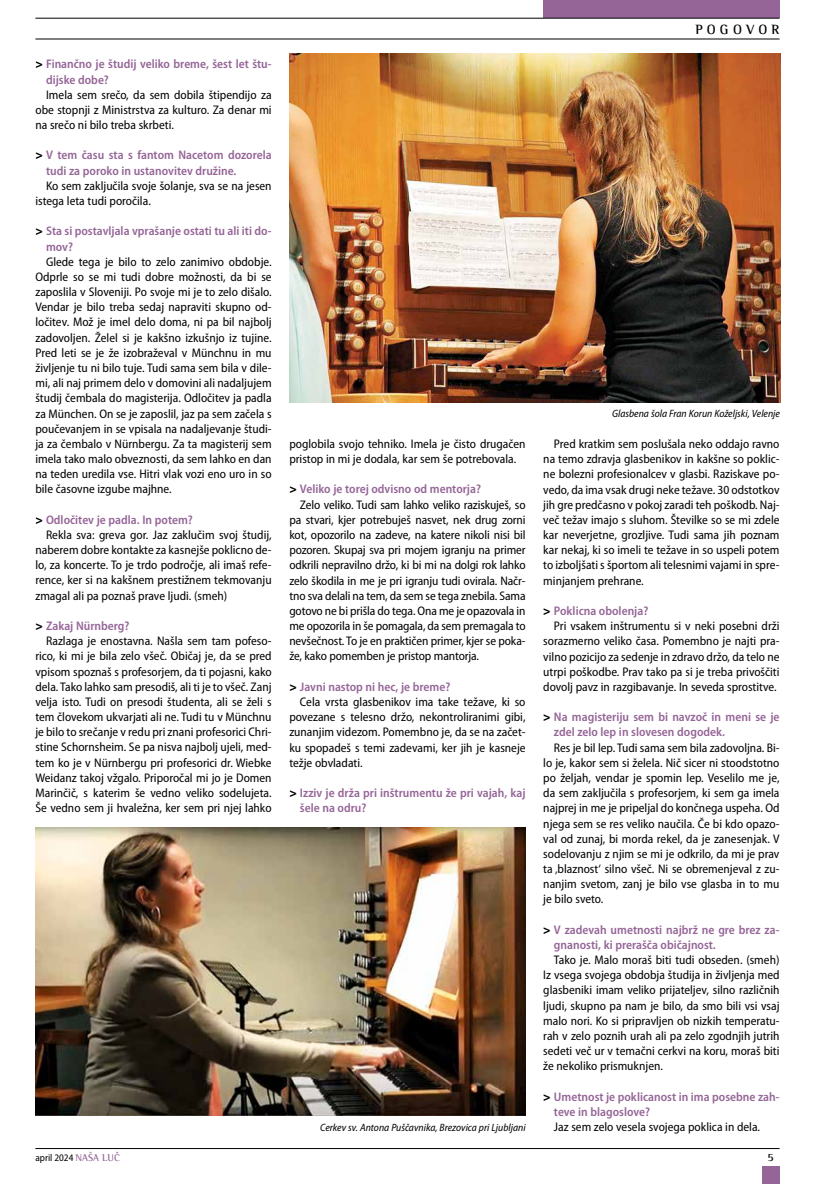
<style>
.page{position:relative;width:815px;height:1184px;background:#fff}
.page>*{position:absolute;margin:0;border:0;box-sizing:border-box;transform-origin:0 0}
.t1{font:700 13.75px "Rotis SI Semi Serif";letter-spacing:.3em;color:#000}
.t2{font:semi-condensed 12.5px/15.1px "Myriad Pro";color:#000;text-align:justify}
.t3{font:600 semi-condensed 12.5px/15.1px "Myriad Pro";color:#956597}
.t4{font:700 11.25px "Rotis SI Semi Serif";color:#000}
.t5{font:italic semi-condensed 10.62px "Myriad Pro";color:#000}
.t6{font:semi-condensed 10px "Myriad Pro";color:#000}
.s1{font-weight:900;font-stretch:normal;color:#000}
.s2{font-family:"Rotis SI Semi Serif";font-weight:700;font-stretch:normal;color:#956597}
</style>
<div class="page">
<hr style="left:35px;top:1148px;width:745px;height:1px;background:#000">
<div style="left:543px;top:0;width:237px;height:18px;background:#956597"></div>
<div style="left:762px;top:1166px;width:18px;height:17px;background:#956597"></div>
<hr style="left:35px;top:39px;width:745px;height:1px;background:#000">
<hr style="left:35px;top:18px;width:745px;height:1px;background:#000">
<img style="left:35px;top:827px;width:491px;height:288px">
<img style="left:289px;top:54px;width:491px;height:348px">
<p class="t3" style="left:46px;top:57px;width:227px;text-indent:-11px"><span class="s1">&gt;</span> Finančno je študij veliko breme, šest let štu&shy;dijske dobe?</p>
<p class="t2" style="left:35px;top:87px;width:238px;text-indent:11px">Imela sem srečo, da sem dobila štipendijo za obe stopnji z Ministrstva za kulturo. Za denar mi na srečo ni bilo treba skrbeti.</p>
<p class="t3" style="left:46px;top:148px;width:227px;text-indent:-11px"><span class="s1">&gt;</span> V tem času sta s fantom Nacetom dozorela tudi za poroko in ustanovitev družine.</p>
<p class="t2" style="left:35px;top:178px;width:238px;text-indent:11px">Ko sem zaključila svoje šolanje, sva se na jesen istega leta tudi poročila.</p>
<p class="t3" style="left:46px;top:224px;width:227px;text-indent:-11px"><span class="s1">&gt;</span> Sta si postavljala vprašanje ostati tu ali iti do&shy;mov?</p>
<p class="t2" style="left:35px;top:254px;width:238px;text-indent:11px">Glede tega je bilo to zelo zanimivo obdobje.<br>Odprle so se mi tudi dobre možnosti, da bi se zaposlila v Sloveniji. Po svoje mi je to zelo dišalo.<br>Vendar je bilo treba sedaj napraviti skupno od&shy;ločitev. Mož je imel delo doma, ni pa bil najbolj zadovoljen. Želel si je kakšno izkušnjo iz tujine.<br>Pred leti se je že izobraževal v Münchnu in mu življenje tu ni bilo tuje. Tudi sama sem bila v dile&shy;mi, ali naj primem delo v domovini ali nadaljujem študij čembala do magisterija. Odločitev ja padla za München. On se je zaposlil, jaz pa sem začela s poučevanjem in se vpisala na nadaljevanje študi&shy;ja za čembalo v Nürnbergu. Za ta magisterij sem imela tako malo obveznosti, da sem lahko en dan na teden uredila vse. Hitri vlak vozi eno uro in so bile časovne izgube majhne.</p>
<p class="t3" style="left:35px;top:512px;width:159px"><span class="s1">&gt;</span> Odločitev je padla. In potem?</p>
<p class="t2" style="left:46px;top:527px;width:227px">Rekla sva: greva gor. Jaz zaklučim svoj študij,</p>
<p class="t2" style="left:35px;top:542px;width:238px">naberem dobre kontakte za kasnejše poklicno de-</p>
<p class="t2" style="left:35px;top:558px;width:238px">lo, za koncerte. To je trdo področje, ali imaš refe-</p>
<p class="t2" style="left:35px;top:573px;width:238px">rence, ker si na kakšnem prestižnem tekmovanju</p>
<p class="t2" style="left:35px;top:588px;width:193px">zmagal ali pa poznaš prave ljudi. (smeh)</p>
<p class="t3" style="left:35px;top:618px;width:96px"><span class="s1">&gt;</span> Zakaj Nürnberg?</p>
<p class="t2" style="left:46px;top:633px;width:227px">Razlaga je enostavna. Našla sem tam pofeso-</p>
<p class="t2" style="left:35px;top:649px;width:238px">rico, ki mi je bila zelo všeč. Običaj je, da se pred</p>
<p class="t2" style="left:35px;top:664px;width:238px">vpisom spoznaš s profesorjem, da ti pojasni, kako</p>
<p class="t2" style="left:35px;top:679px;width:238px">dela. Tako lahko sam presodiš, ali ti je to všeč. Zanj</p>
<p class="t2" style="left:35px;top:694px;width:238px">velja isto. Tudi on presodi študenta, ali se želi s</p>
<p class="t2" style="left:35px;top:709px;width:238px">tem človekom ukvarjati ali ne. Tudi tu v Münchnu</p>
<p class="t2" style="left:35px;top:724px;width:238px">je bilo to srečanje v redu pri znani profesorici Chri-</p>
<p class="t2" style="left:35px;top:740px;width:238px">stine Schornsheim. Se pa nisva najbolj ujeli, med-</p>
<p class="t2" style="left:35px;top:755px;width:238px">tem ko je v Nürnbergu pri profesorici dr. Wiebke</p>
<p class="t2" style="left:35px;top:770px;width:238px">Weidanz takoj vžgalo. Priporočal mi jo je Domen</p>
<p class="t2" style="left:35px;top:785px;width:238px">Marinčič, s katerim še vedno veliko sodelujeta.</p>
<p class="t2" style="left:35px;top:800px;width:238px">Še vedno sem ji hvaležna, ker sem pri njej lahko</p>
<p class="t1" style="left:695px;top:21px;width:86px">POGOVOR</p>
<p class="t2" style="left:289px;top:436px;width:238px">poglobila svojo tehniko. Imela je čisto drugačen pristop in mi je dodala, kar sem še potrebovala.</p>
<p class="t3" style="left:289px;top:482px;width:193px"><span class="s1">&gt;</span> Veliko je torej odvisno od mentorja?</p>
<p class="t2" style="left:300px;top:497px;width:227px">Zelo veliko. Tudi sam lahko veliko raziskuješ, so</p>
<p class="t2" style="left:289px;top:512px;width:238px">pa stvari, kjer potrebuješ nasvet, nek drug zorni</p>
<p class="t2" style="left:289px;top:527px;width:238px">kot, opozorilo na zadeve, na katere nikoli nisi bil</p>
<p class="t2" style="left:289px;top:542px;width:238px">pozoren. Skupaj sva pri mojem igranju na primer</p>
<p class="t2" style="left:289px;top:558px;width:238px">odkrili nepravilno držo, ki bi mi na dolgi rok lahko</p>
<p class="t2" style="left:289px;top:573px;width:238px">zelo škodila in me je pri igranju tudi ovirala. Načr-</p>
<p class="t2" style="left:289px;top:588px;width:238px">tno sva delali na tem, da sem se tega znebila. Sama</p>
<p class="t2" style="left:289px;top:603px;width:238px">gotovo ne bi prišla do tega. Ona me je opazovala in</p>
<p class="t2" style="left:289px;top:618px;width:238px">me opozorila in še pomagala, da sem premagala to</p>
<p class="t2" style="left:289px;top:634px;width:238px">nevšečnost. To je en praktičen primer, kjer se poka-</p>
<p class="t2" style="left:289px;top:649px;width:191px">že, kako pomemben je pristop mantorja.</p>
<p class="t3" style="left:289px;top:679px;width:163px"><span class="s1">&gt;</span> Javni nastop ni hec, je breme?</p>
<p class="t2" style="left:300px;top:694px;width:227px">Cela vrsta glasbenikov ima take težave, ki so</p>
<p class="t2" style="left:289px;top:709px;width:238px">povezane s telesno držo, nekontroliranimi gibi,</p>
<p class="t2" style="left:289px;top:725px;width:238px">zunanjim videzom. Pomembno je, da se na začet-</p>
<p class="t2" style="left:289px;top:740px;width:238px">ku spopadeš s temi zadevami, ker jih je kasneje</p>
<p class="t2" style="left:289px;top:755px;width:75px">težje obvladati.</p>
<p class="t3" style="left:300px;top:785px;width:227px;text-indent:-11px"><span class="s1">&gt;</span> Izziv je drža pri inštrumentu že pri vajah, kaj šele na odru?</p>
<p class="t5" style="left:612px;top:408px;width:169px">Glasbena šola Fran Korun Koželjski, Velenje</p>
<p class="t2" style="left:543px;top:436px;width:238px;text-indent:11px">Pred kratkim sem poslušala neko oddajo ravno na temo zdravja glasbenikov in kakšne so poklic&shy;ne bolezni profesionalcev v glasbi. Raziskave po&shy;vedo, da ima vsak drugi neke težave. 30 odstotkov jih gre predčasno v pokoj zaradi teh poškodb. Naj&shy;več težav imajo s sluhom. Številke so se mi zdele kar neverjetne, grozljive. Tudi sama jih poznam kar nekaj, ki so imeli te težave in so uspeli potem to izboljšati s športom ali telesnimi vajami in spre&shy;minjanjem prehrane.</p>
<p class="t3" style="left:543px;top:603px;width:106px"><span class="s1">&gt;</span> Poklicna obolenja?</p>
<p class="t2" style="left:554px;top:618px;width:227px">Pri vsakem inštrumentu si v neki posebni drži</p>
<p class="t2" style="left:543px;top:634px;width:238px">sorazmerno veliko časa. Pomembno je najti pra-</p>
<p class="t2" style="left:543px;top:649px;width:238px">vilno pozicijo za sedenje in zdravo držo, da telo ne</p>
<p class="t2" style="left:543px;top:664px;width:238px">utrpi poškodbe. Prav tako pa si je treba privoščiti</p>
<p class="t2" style="left:543px;top:679px;width:235px">dovolj pavz in razgibavanje. In seveda sprostitve.</p>
<p class="t3" style="left:554px;top:709px;width:227px;text-indent:-11px"><span class="s1">&gt;</span> Na magisteriju sem bi navzoč in meni se je zdel zelo lep in slovesen dogodek.</p>
<p class="t2" style="left:543px;top:740px;width:238px;text-indent:11px">Res je bil lep. Tudi sama sem bila zadovoljna. Bi&shy;lo je, kakor sem si želela. Nič sicer ni stoodstotno po željah, vendar je spomin lep. Veselilo me je, da sem zaključila s profesorjem, ki sem ga imela najprej in me je pripeljal do končnega uspeha. Od njega sem se res veliko naučila. Če bi kdo opazo&shy;val od zunaj, bi morda rekel, da je zanesenjak. V sodelovanju z njim se mi je odkrilo, da mi je prav ta ‚blaznost‘ silno všeč. Ni se obremenjeval z zu&shy;nanjim svetom, zanj je bilo vse glasba in to mu je bilo sveto.</p>
<p class="t3" style="left:554px;top:922px;width:227px;text-indent:-11px"><span class="s1">&gt;</span> V zadevah umetnosti najbrž ne gre brez za&shy;gnanosti, ki prerašča običajnost.</p>
<p class="t2" style="left:543px;top:952px;width:238px;text-indent:11px">Tako je. Malo moraš biti tudi obseden. (smeh)<br>Iz vsega svojega obdobja študija in življenja med glasbeniki imam veliko prijateljev, silno različnih ljudi, skupno pa nam je bilo, da smo bili vsi vsaj malo nori. Ko si pripravljen ob nizkih temperatu&shy;rah v zelo poznih urah ali pa zelo zgodnjih jutrih sedeti več ur v temačni cerkvi na koru, moraš biti že nekoliko prismuknjen.</p>
<p class="t3" style="left:554px;top:1089px;width:227px;text-indent:-11px"><span class="s1">&gt;</span> Umetnost je poklicanost in ima posebne zah&shy;teve in blagoslove?</p>
<p class="t5" style="left:320px;top:1121px;width:207px">Cerkev sv. Antona Puščavnika, Brezovica pri Ljubljani</p>
<p class="t2" style="left:554px;top:1119px;width:208px">Jaz sem zelo vesela svojega poklica in dela.</p>
<p class="t6" style="left:35px;top:1152px;width:86px">april 2024 <span class="s2">NAŠA LUČ</span></p>
<p class="t4" style="left:768px;top:1150px;width:8px">5</p>
</div>
